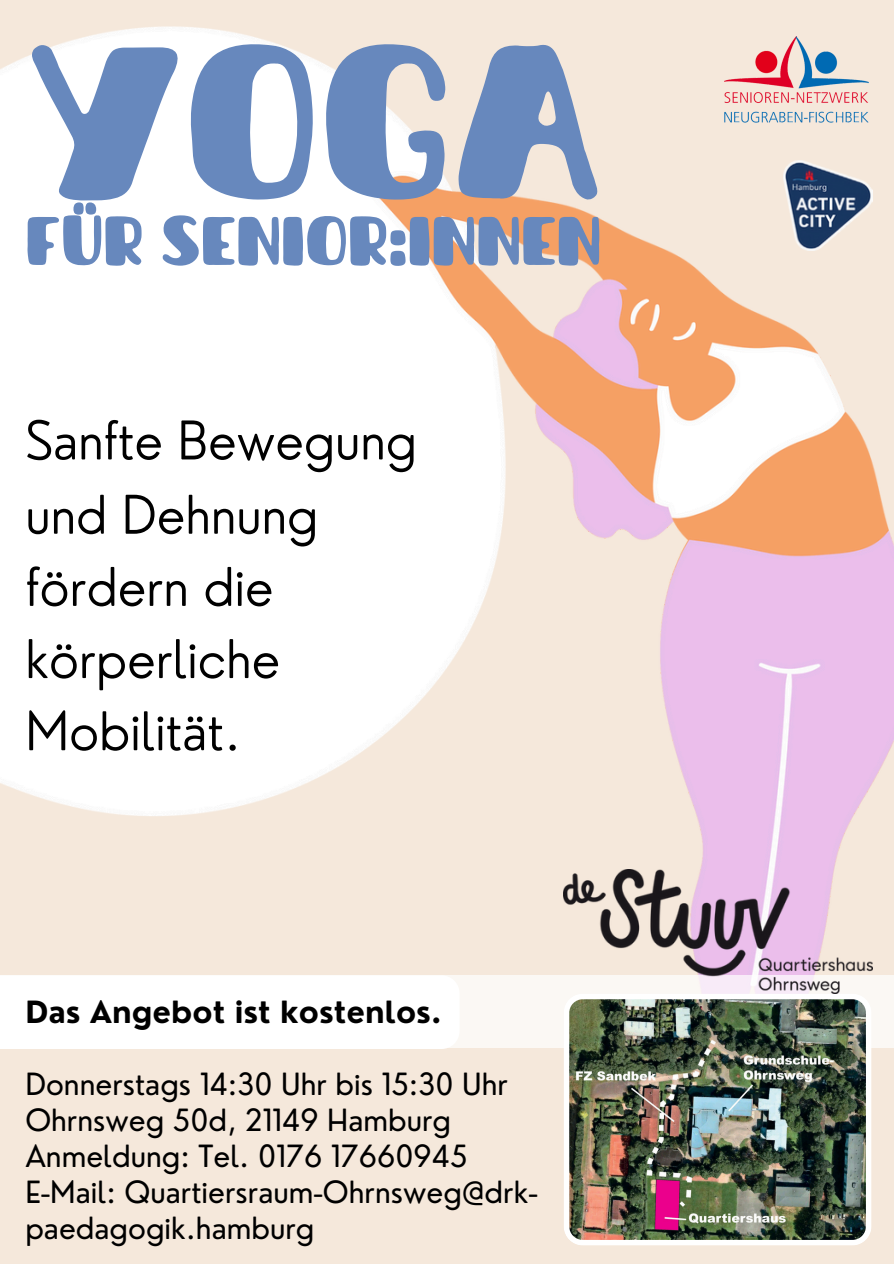
<style>
.page{position:relative;width:894px;height:1264px;background:#fff}
.page>*{position:absolute;margin:0;border:0;box-sizing:border-box;transform-origin:0 0}
.t1{font:221.85px "Cranberry";color:#6788bd}
.t2{font:70.35px "Cranberry";color:#6788bd}
.t3{font:300 51.9px/72.2px "Nourd";color:#000}
.t4{font:29.85px/36px "Nourd";color:#000}
.t5{font:700 29.85px "Nourd";color:#000}
</style>
<div class="page">
<div style="left:0;top:0;width:893px;height:1263px;background:#f5e8db"></div>
<img style="left:0;top:26px;width:893px;height:1095px">
<div style="left:0;top:975px;width:893px;height:73px;background:#fbf8f4"></div>
<div style="left:0;top:976px;width:459px;height:72px;background:#fff"></div>
<img style="left:563px;top:993px;width:308px;height:252px">
<img style="left:783px;top:160px;width:88px;height:90px">
<img style="left:563px;top:869px;width:308px;height:124px">
<img style="left:724px;top:36px;width:144px;height:87px">
<p class="t1" style="left:25px;top:21px;width:580px">YOGA</p>
<p class="t2" style="left:25px;top:209px;width:577px">FÜR SENIOR:INNEN</p>
<p class="t3" style="left:25px;top:404px;width:393px">Sanfte Bewegung</p>
<p class="t3" style="left:25px;top:478px;width:294px">und Dehnung fördern die körperliche<br>Mobilität.</p>
<p class="t5" style="left:25px;top:992px;width:417px">Das Angebot ist kostenlos.</p>
<p class="t4" style="left:25px;top:1065px;width:484px">Donnerstags 14:30 Uhr bis 15:30 Uhr</p>
<p class="t4" style="left:25px;top:1101px;width:427px">Ohrnsweg 50d, 21149 Hamburg</p>
<h2 class="t4" style="left:25px;top:1137px;width:443px">Anmeldung: Tel. 0176 17660945</h2>
<h2 class="t4" style="left:25px;top:1173px;width:514px">E-Mail: Quartiersraum-Ohrnsweg@drk&shy;paedagogik.hamburg</h2>
</div>
